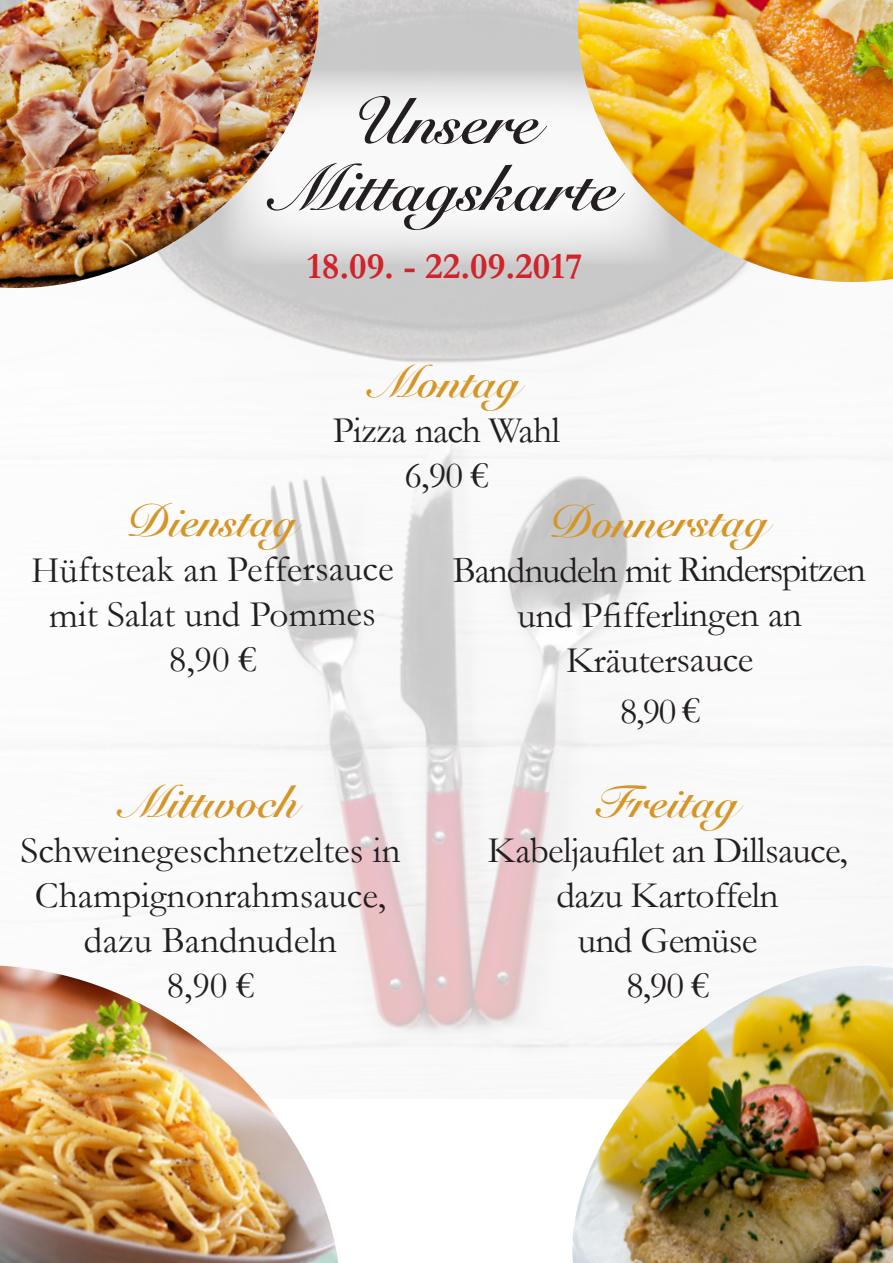
<style>
.page{position:relative;width:893px;height:1263px;background:#fff}
.page>*{position:absolute;margin:0;border:0;box-sizing:border-box;transform-origin:0 0}
.t1{font:64.5px "Snell Roundhand Bold Script";color:#231f20}
.t2{font:45px "Snell Roundhand Bold Script";color:#d59527}
.t3{font:37.5px/45.2px "Garamond";letter-spacing:-.01em;color:#231f20;text-align:center}
.t4{font:37.5px "Garamond";letter-spacing:-.035em;color:#231f20}
.t5{font:700 37.5px "Garamond";color:#d1232a}
</style>
<div class="page">
<img style="left:0;top:0;width:893px;height:1052px">
<svg style="left:325px;top:69px;width:243px;height:196px"></svg>
<img style="left:0;top:0;width:325px;height:291px">
<img style="left:568px;top:0;width:325px;height:287px">
<img style="left:0;top:966px;width:338px;height:297px">
<img style="left:567px;top:966px;width:326px;height:297px">
<p class="t1" style="left:353px;top:83px;width:188px">Unsere</p>
<p class="t1" style="left:276px;top:150px;width:343px">Mittagskarte</p>
<p class="t5" style="left:307px;top:240px;width:277px">18.09. - 22.09.2017</p>
<p class="t2" style="left:373px;top:355px;width:149px">Montag</p>
<p class="t3" style="left:333px;top:407px;width:229px">Pizza nach Wahl</p>
<p class="t3" style="left:404px;top:452px;width:86px">6,90 €</p>
<p class="t2" style="left:127px;top:494px;width:171px">Dienstag</p>
<p class="t3" style="left:31px;top:546px;width:364px">Hüftsteak an Peffersauce mit Salat und Pommes</p>
<p class="t3" style="left:169px;top:636px;width:89px">8,90 €</p>
<p class="t2" style="left:123px;top:775px;width:176px">Mittwoch</p>
<p class="t3" style="left:21px;top:827px;width:381px">Schweinegeschnetzeltes in<br>Champignonrahmsauce,</p>
<p class="t3" style="left:84px;top:917px;width:255px">dazu Bandnudeln</p>
<p class="t3" style="left:167px;top:962px;width:89px">8,90 €</p>
<p class="t2" style="left:550px;top:494px;width:221px">Donnerstag</p>
<p class="t4" style="left:453px;top:544px;width:415px">Bandnudeln mit Rinderspitzen</p>
<p class="t3" style="left:517px;top:591px;width:286px">und Pfifferlingen an</p>
<p class="t3" style="left:566px;top:636px;width:189px">Kräutersauce</p>
<p class="t3" style="left:620px;top:687px;width:82px">8,90 €</p>
<p class="t2" style="left:596px;top:775px;width:144px">Freitag</p>
<p class="t3" style="left:487px;top:827px;width:362px">Kabeljaufilet an Dillsauce,</p>
<p class="t3" style="left:557px;top:872px;width:223px">dazu Kartoffeln</p>
<p class="t3" style="left:578px;top:917px;width:181px">und Gemüse</p>
<p class="t3" style="left:626px;top:962px;width:85px">8,90 €</p>
</div>
